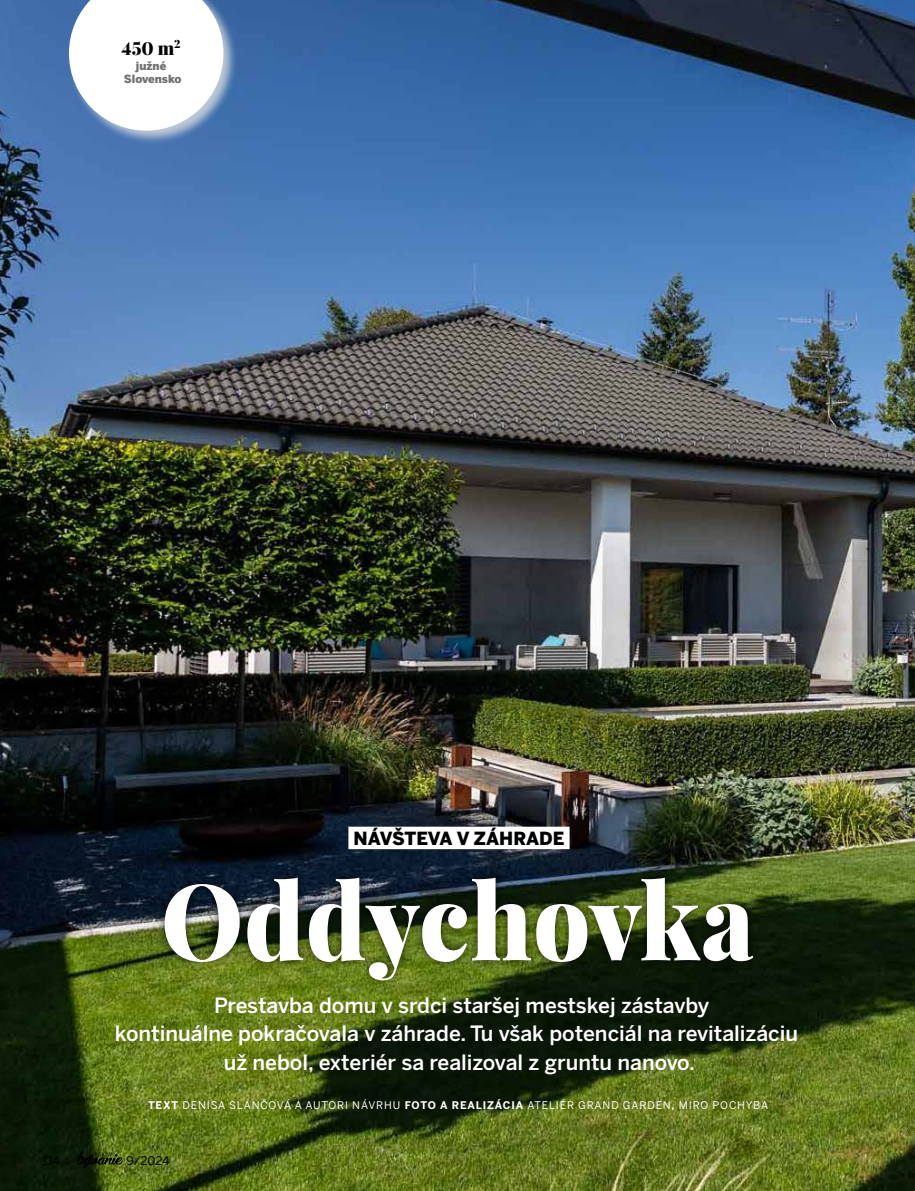
<style>
.page{position:relative;width:915px;height:1191px;background:#fff}
.page>*{position:absolute;margin:0;border:0;box-sizing:border-box;transform-origin:0 0}
.t1{font:900 105.75px "Playfair Display";letter-spacing:.01em;color:#fff;scale:.94 1}
.t2{font:500 21px/28.5px "Benton Sans";color:#fff;text-align:center}
.t3{font:900 18px "Benton Sans";color:#000}
.t4{font:900 18px "Playfair Display";color:#000}
.t5{font:12px "Benton Sans";letter-spacing:-.01em;color:#000}
.t6{font:900 11.25px/13.5px "Benton Sans";color:#707172;text-align:center}
.t7{font:10.5px "Benton Sans";letter-spacing:.08em;color:#fff}
.s1{font-weight:700}
</style>
<div class="page">
<img style="left:0;top:0;width:914px;height:1191px">
<div style="left:67px;top:0;width:171px;height:145px;background:#e5e6e6;opacity:.75"></div>
<svg style="left:69px;top:0;width:154px;height:131px"></svg>
<div style="left:348px;top:826px;width:221px;height:23px;background:#fff"></div>
<div style="left:155px;top:869px;width:606px;height:119px;background:#000;opacity:.75"></div>
<svg style="left:77px;top:1151px;width:46px;height:17px"></svg>
<p class="t4" style="left:121px;top:36px;width:61px">450 m<sup>2</sup></p>
<p class="t6" style="left:124px;top:59px;width:59px">JUŽNÉ<br>SLOVENSKO</p>
<p class="t3" style="left:353px;top:826px;width:212px">NÁVŠTEVA V ZÁHRADE</p>
<h1 class="t1" style="left:161px;top:852px;width:632px">Oddychovka</h1>
<p class="t2" style="left:115px;top:991px;width:684px">Prestavba domu v srdci staršej mestskej zástavby<br>kontinuálne pokračovala v záhrade. Tu však potenciál na revitalizáciu už nebol, exteriér sa realizoval z gruntu nanovo.</p>
<p class="t7" style="left:148px;top:1099px;width:393px"><span class="s1">TEXT</span> DENISA SLANČOVÁ A AUTORI NÁVRHU <span class="s1">FOTO A REALIZÁCIA</span> ATELI</p>
<p class="t7" style="left:559px;top:1099px;width:36px">ÉR GRAND</p>
<p class="t7" style="left:622px;top:1099px;width:18px">GARDEN</p>
<p class="t7" style="left:671px;top:1099px;width:98px"><span class="s1">,</span> MIRO POCHYBA</p>
<p class="t5" style="left:43px;top:1153px;width:19px">114</p>
<p class="t5" style="left:126px;top:1153px;width:45px">9/2024</p>
</div>
